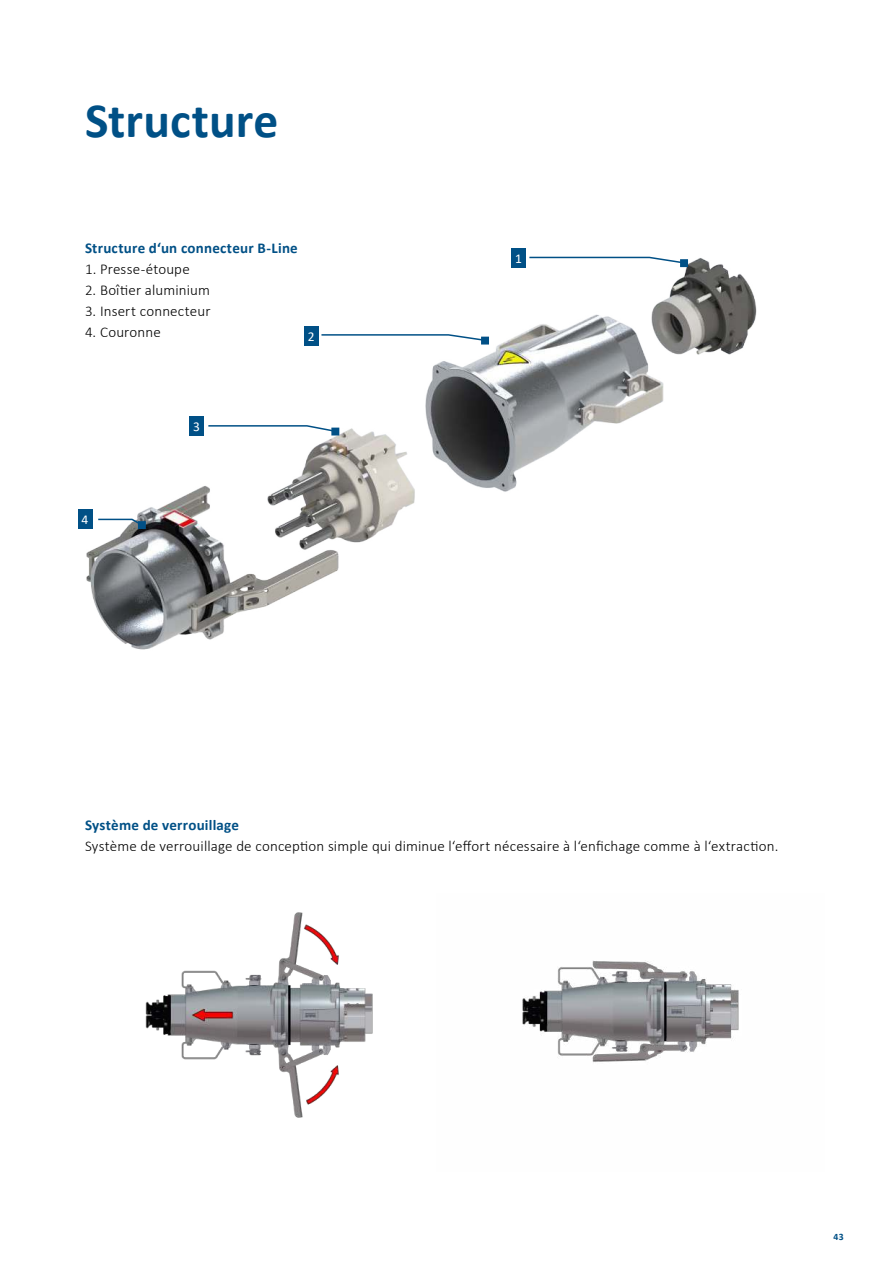
<style>
.page{position:relative;width:893px;height:1263px;background:#fff}
.page>*{position:absolute;margin:0;border:0;box-sizing:border-box;transform-origin:0 0}
.t1{font:700 49.5px "Calibri";letter-spacing:.005em;color:#005086}
.t2{font:300 15px "Calibri";letter-spacing:.01em;color:#000}
.t3{font:700 15px "Calibri";letter-spacing:.015em;color:#005086}
.t4{font:13.5px "Calibri";color:#fff}
.t5{font:700 9.75px "Calibri";color:#005086}
</style>
<div class="page">
<img style="left:85px;top:248px;width:672px;height:402px">
<svg style="left:528px;top:256px;width:158px;height:9px"></svg>
<svg style="left:680px;top:259px;width:8px;height:8px"></svg>
<div style="left:511px;top:249px;width:15px;height:19px;background:#005086"></div>
<svg style="left:320px;top:333px;width:167px;height:9px"></svg>
<svg style="left:481px;top:337px;width:8px;height:8px"></svg>
<div style="left:304px;top:326px;width:15px;height:19px;background:#005086"></div>
<svg style="left:207px;top:424px;width:130px;height:9px"></svg>
<div style="left:331px;top:428px;width:8px;height:7px;background:#005086;border:2px solid #005086"></div>
<div style="left:189px;top:416px;width:15px;height:19px;background:#005086"></div>
<svg style="left:97px;top:518px;width:47px;height:9px"></svg>
<svg style="left:138px;top:521px;width:8px;height:8px"></svg>
<div style="left:78px;top:509px;width:15px;height:19px;background:#005086"></div>
<img style="left:145px;top:912px;width:228px;height:206px">
<img style="left:522px;top:960px;width:217px;height:103px">
<h1 class="t1" style="left:85px;top:86px;width:195px">Structure</h1>
<p class="t3" style="left:85px;top:237px;width:214px">Structure d‘un connecteur B-Line</p>
<p class="t2" style="left:85px;top:259px;width:106px">1. Presse-étoupe</p>
<p class="t2" style="left:85px;top:280px;width:126px">2. Boîtier aluminium</p>
<p class="t2" style="left:85px;top:301px;width:127px">3. Insert connecteur</p>
<p class="t2" style="left:85px;top:322px;width:77px">4. Couronne</p>
<p class="t4" style="left:308px;top:328px;width:8px">2</p>
<p class="t4" style="left:193px;top:418px;width:8px">3</p>
<p class="t4" style="left:81px;top:511px;width:8px">4</p>
<p class="t4" style="left:515px;top:251px;width:8px">1</p>
<p class="t3" style="left:85px;top:814px;width:156px">Système de verrouillage</p>
<p class="t2" style="left:85px;top:837px;width:695px">Système de verrouillage de conception simple qui diminue l‘effort nécessaire à l‘enfichage comme à l‘extraction.</p>
<p class="t5" style="left:833px;top:1230px;width:12px">43</p>
</div>
